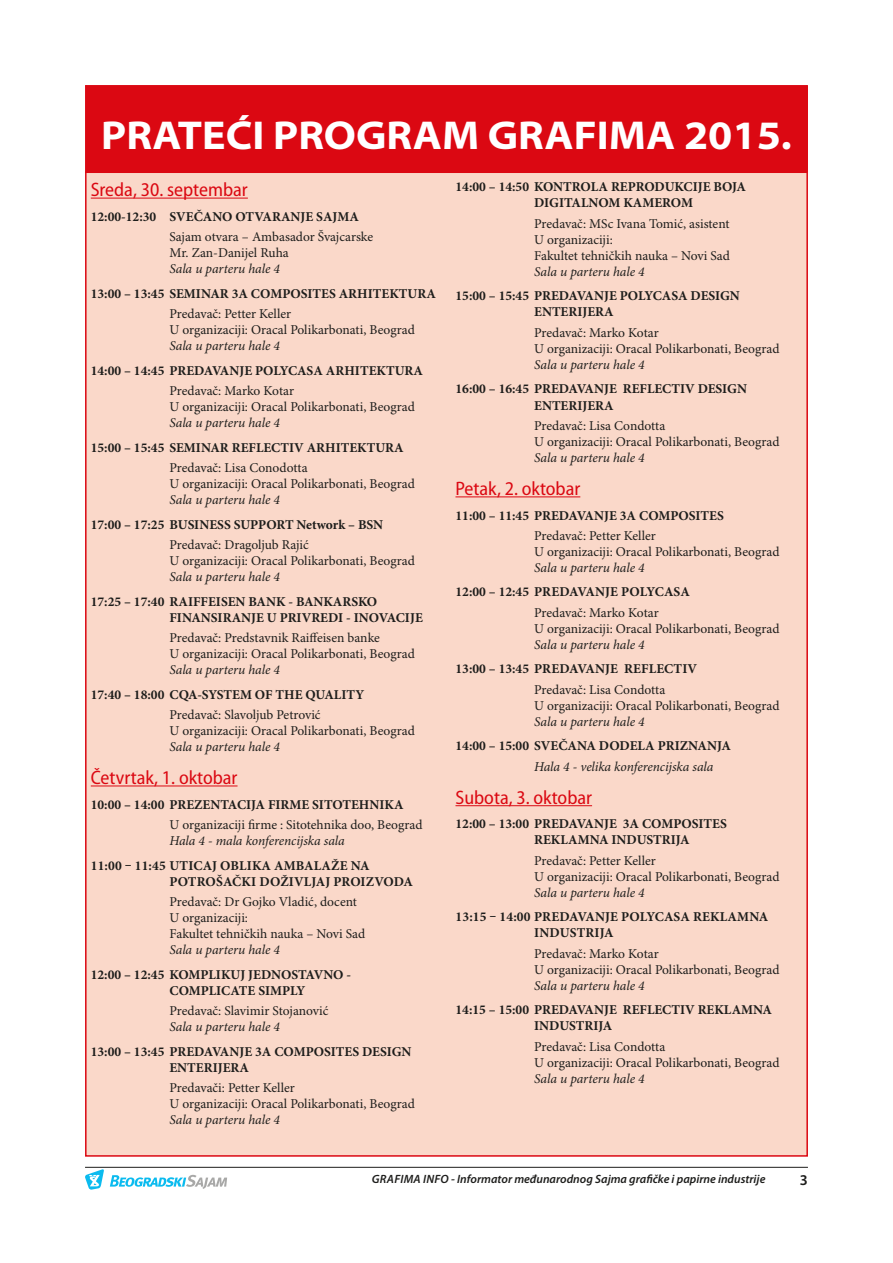
<style>
.page{position:relative;width:893px;height:1263px;background:#fff}
.page>*{position:absolute;margin:0;border:0;box-sizing:border-box;transform-origin:0 0}
.t1{font:700 semi-expanded 40.5px "Myriad Pro";color:#fff}
.t2{font:semi-condensed 19.5px "Myriad Pro";color:#db0812}
.t3{font:600 15px "Myriad Pro";color:#1d1d1b}
.t4{font:13.5px/16px "Minion Pro";color:#1d1d1b}
.t5{font:700 13.5px/16px "Minion Pro";color:#1d1d1b}
.t6{font:italic 13.5px "Minion Pro";letter-spacing:-.005em;color:#1d1d1b}
.t7{font:italic 600 12px "Myriad Pro";color:#1d1d1b}
</style>
<div class="page">
<hr style="left:85px;top:1167px;width:723px;height:1px;background:#1d1d1b">
<svg style="left:110px;top:1175px;width:117px;height:14px"></svg>
<svg style="left:85px;top:1169px;width:19px;height:20px"></svg>
<div style="left:86px;top:86px;width:721px;height:86px;background:#db0812"></div>
<div style="left:85px;top:85px;width:723px;height:88px;border:2px solid #db0812"></div>
<div style="left:86px;top:172px;width:721px;height:984px;background:#fad8c9"></div>
<hr style="left:91px;top:198px;width:157px;height:1px;background:#db0812">
<hr style="left:91px;top:785px;width:147px;height:1px;background:#db0812">
<hr style="left:455px;top:496px;width:125px;height:1px;background:#db0812">
<hr style="left:455px;top:805px;width:137px;height:1px;background:#db0812">
<h1 class="t1" style="left:101px;top:112px;width:692px">PRATEĆI PROGRAM GRAFIMA 2015.</h1>
<h2 class="t2" style="left:91px;top:179px;width:159px">Sreda, 30. septembar</h2>
<p class="t5" style="left:91px;top:209px;width:270px">12:00-12:30 SVEČANO OTVARANJE SAJMA</p>
<p class="t4" style="left:169px;top:229px;width:205px">Sajam otvara – Ambasador Švajcarske<br>Mr. Zan-Danijel Ruha</p>
<p class="t6" style="left:169px;top:261px;width:112px">Sala u parteru hale 4</p>
<p class="t5" style="left:91px;top:286px;width:347px">13:00 – 13:45 SEMINAR 3A COMPOSITES ARHITEKTURA</p>
<p class="t4" style="left:169px;top:306px;width:247px">Predavač: Petter Keller<br>U organizaciji: Oracal Polikarbonati, Beograd</p>
<p class="t6" style="left:169px;top:338px;width:112px">Sala u parteru hale 4</p>
<p class="t5" style="left:91px;top:363px;width:334px">14:00 – 14:45 PREDAVANJE POLYCASA ARHITEKTURA</p>
<p class="t4" style="left:169px;top:383px;width:247px">Predavač: Marko Kotar<br>U organizaciji: Oracal Polikarbonati, Beograd</p>
<p class="t6" style="left:169px;top:415px;width:112px">Sala u parteru hale 4</p>
<p class="t5" style="left:91px;top:440px;width:315px">15:00 – 15:45 SEMINAR REFLECTIV ARHITEKTURA</p>
<p class="t4" style="left:169px;top:460px;width:247px">Predavač: Lisa Conodotta<br>U organizaciji: Oracal Polikarbonati, Beograd</p>
<p class="t6" style="left:169px;top:492px;width:112px">Sala u parteru hale 4</p>
<p class="t5" style="left:91px;top:517px;width:294px">17:00 – 17:25 BUSINESS SUPPORT Network – BSN</p>
<p class="t4" style="left:169px;top:537px;width:247px">Predavač: Dragoljub Rajić<br>U organizaciji: Oracal Polikarbonati, Beograd</p>
<p class="t6" style="left:169px;top:569px;width:112px">Sala u parteru hale 4</p>
<p class="t5" style="left:169px;top:594px;width:255px;text-indent:-79px">17:25 – 17:40 RAIFFEISEN BANK - BANKARSKO<br>FINANSIRANJE U PRIVREDI - INOVACIJE</p>
<p class="t4" style="left:169px;top:630px;width:247px">Predavač: Predstavnik Raiffeisen banke<br>U organizaciji: Oracal Polikarbonati, Beograd</p>
<p class="t6" style="left:169px;top:662px;width:112px">Sala u parteru hale 4</p>
<p class="t5" style="left:91px;top:687px;width:275px">17:40 – 18:00 CQA-SYSTEM OF THE QUALITY</p>
<p class="t4" style="left:169px;top:707px;width:247px">Predavač: Slavoljub Petrović<br>U organizaciji: Oracal Polikarbonati, Beograd</p>
<p class="t6" style="left:169px;top:739px;width:112px">Sala u parteru hale 4</p>
<h2 class="t2" style="left:91px;top:767px;width:148px">Četvrtak, 1. oktobar</h2>
<p class="t5" style="left:91px;top:797px;width:314px">10:00 – 14:00 PREZENTACIJA FIRME SITOTEHNIKA</p>
<p class="t4" style="left:169px;top:817px;width:255px">U organizaciji firme : Sitotehnika doo, Beograd</p>
<p class="t6" style="left:169px;top:832px;width:177px">Hala 4 - mala konferencijska sala</p>
<p class="t5" style="left:170px;top:858px;width:245px;text-indent:-79px">11:00 – 11:45 UTICAJ OBLIKA AMBALAŽE NA<br>POTROŠAČKI DOŽIVLJAJ PROIZVODA</p>
<p class="t4" style="left:169px;top:894px;width:197px">Predavač: Dr Gojko Vladić, docent<br>U organizaciji:<br>Fakultet tehničkih nauka – Novi Sad</p>
<p class="t6" style="left:169px;top:941px;width:112px">Sala u parteru hale 4</p>
<p class="t5" style="left:169px;top:967px;width:183px;text-indent:-79px">12:00 – 12:45 KOMPLIKUJ JEDNOSTAVNO -<br>COMPLICATE SIMPLY</p>
<p class="t4" style="left:169px;top:1003px;width:160px">Predavač: Slavimir Stojanović</p>
<p class="t6" style="left:169px;top:1018px;width:112px">Sala u parteru hale 4</p>
<p class="t5" style="left:169px;top:1044px;width:244px;text-indent:-79px">13:00 – 13:45 PREDAVANJE 3A COMPOSITES DESIGN<br>ENTERIJERA</p>
<p class="t4" style="left:169px;top:1080px;width:247px">Predavači: Petter Keller<br>U organizaciji: Oracal Polikarbonati, Beograd</p>
<p class="t6" style="left:169px;top:1111px;width:112px">Sala u parteru hale 4</p>
<p class="t5" style="left:534px;top:180px;width:213px;text-indent:-79px">14:00 – 14:50 KONTROLA REPRODUKCIJE BOJA<br>DIGITALNOM KAMEROM</p>
<p class="t4" style="left:534px;top:216px;width:197px">Predavač: MSc Ivana Tomić, asistent<br>U organizaciji:<br>Fakultet tehničkih nauka – Novi Sad</p>
<p class="t6" style="left:534px;top:263px;width:112px">Sala u parteru hale 4</p>
<p class="t5" style="left:534px;top:289px;width:207px;text-indent:-79px">15:00 – 15:45 PREDAVANJE POLYCASA DESIGN<br>ENTERIJERA</p>
<p class="t4" style="left:534px;top:325px;width:247px">Predavač: Marko Kotar<br>U organizaciji: Oracal Polikarbonati, Beograd</p>
<p class="t6" style="left:534px;top:356px;width:112px">Sala u parteru hale 4</p>
<p class="t5" style="left:534px;top:382px;width:214px;text-indent:-79px">16:00 – 16:45 PREDAVANJE REFLECTIV DESIGN<br>ENTERIJERA</p>
<p class="t4" style="left:534px;top:418px;width:247px">Predavač: Lisa Condotta<br>U organizaciji: Oracal Polikarbonati, Beograd</p>
<p class="t6" style="left:534px;top:449px;width:112px">Sala u parteru hale 4</p>
<h2 class="t2" style="left:455px;top:478px;width:126px">Petak, 2. oktobar</h2>
<p class="t5" style="left:455px;top:508px;width:270px">11:00 – 11:45 PREDAVANJE 3A COMPOSITES</p>
<p class="t4" style="left:534px;top:528px;width:247px">Predavač: Petter Keller<br>U organizaciji: Oracal Polikarbonati, Beograd</p>
<p class="t6" style="left:534px;top:559px;width:112px">Sala u parteru hale 4</p>
<p class="t5" style="left:455px;top:585px;width:236px">12:00 – 12:45 PREDAVANJE POLYCASA</p>
<p class="t4" style="left:534px;top:605px;width:247px">Predavač: Marko Kotar<br>U organizaciji: Oracal Polikarbonati, Beograd</p>
<p class="t6" style="left:534px;top:636px;width:112px">Sala u parteru hale 4</p>
<p class="t5" style="left:455px;top:662px;width:243px">13:00 – 13:45 PREDAVANJE REFLECTIV</p>
<p class="t4" style="left:534px;top:682px;width:247px">Predavač: Lisa Condotta<br>U organizaciji: Oracal Polikarbonati, Beograd</p>
<p class="t6" style="left:534px;top:713px;width:112px">Sala u parteru hale 4</p>
<p class="t5" style="left:455px;top:739px;width:277px">14:00 – 15:00 SVEČANA DODELA PRIZNANJA</p>
<p class="t6" style="left:534px;top:758px;width:181px">Hala 4 - velika konferencijska sala</p>
<h2 class="t2" style="left:455px;top:787px;width:138px">Subota, 3. oktobar</h2>
<p class="t5" style="left:534px;top:816px;width:194px;text-indent:-79px">12:00 – 13:00 PREDAVANJE 3A COMPOSITES<br>REKLAMNA INDUSTRIJA</p>
<p class="t4" style="left:534px;top:853px;width:247px">Predavač: Petter Keller<br>U organizaciji: Oracal Polikarbonati, Beograd</p>
<p class="t6" style="left:534px;top:884px;width:112px">Sala u parteru hale 4</p>
<p class="t5" style="left:534px;top:909px;width:236px;text-indent:-79px">13:15 – 14:00 PREDAVANJE POLYCASA REKLAMNA<br>INDUSTRIJA</p>
<p class="t4" style="left:534px;top:946px;width:247px">Predavač: Marko Kotar<br>U organizaciji: Oracal Polikarbonati, Beograd</p>
<p class="t6" style="left:534px;top:977px;width:112px">Sala u parteru hale 4</p>
<p class="t5" style="left:534px;top:1002px;width:239px;text-indent:-79px">14:15 – 15:00 PREDAVANJE REFLECTIV REKLAMNA<br>INDUSTRIJA</p>
<p class="t4" style="left:534px;top:1039px;width:247px">Predavač: Lisa Condotta<br>U organizaciji: Oracal Polikarbonati, Beograd</p>
<p class="t6" style="left:534px;top:1070px;width:112px">Sala u parteru hale 4</p>
<p class="t7" style="left:372px;top:1172px;width:395px">GRAFIMA INFO - Informator međunarodnog Sajma grafičke i papirne industrije</p>
<p class="t3" style="left:800px;top:1171px;width:10px">3</p>
</div>
